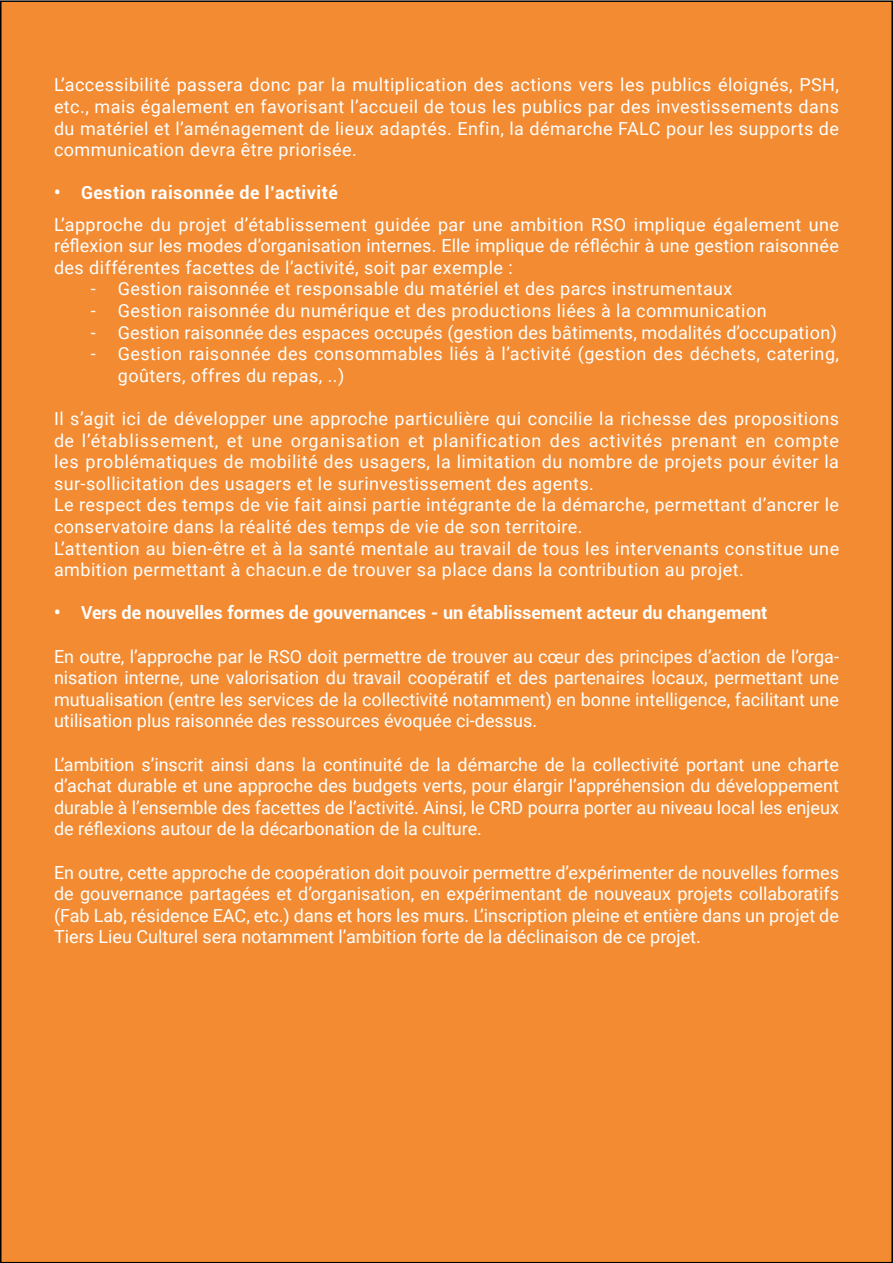
<style>
.page{position:relative;width:893px;height:1263px;background:#fff}
.page>*{position:absolute;margin:0;border:0;box-sizing:border-box;transform-origin:0 0}
.t1{font:18px/21.6px "Roboto";letter-spacing:.025em;color:#fff;text-align:justify}
.t2{font:18px "Roboto";letter-spacing:.005em;color:#fff}
.t3{font:700 18px "Roboto";color:#fff}
.t4{font:700 18px "Roboto";letter-spacing:.025em;color:#fff}
</style>
<div class="page">
<div style="left:1px;top:1px;width:891px;height:1262px;background:#f28b32"></div>
<svg style="left:0;top:0;width:1px;height:1263px"></svg>
<p class="t1" style="left:54px;top:73px;width:787px">L’accessibilité passera donc par la multiplication des actions vers les publics éloignés, PSH, etc., mais également en favorisant l’accueil de tous les publics par des investissements dans du matériel et l’aménagement de lieux adaptés. Enfin, la démarche FALC pour les supports de communication devra être priorisée.</p>
<p class="t4" style="left:54px;top:180px;width:285px">• Gestion raisonnée de l’activité</p>
<p class="t1" style="left:54px;top:213px;width:787px">L’approche du projet d’établissement guidée par une ambition RSO implique également une réflexion sur les modes d’organisation internes. Elle implique de réfléchir à une gestion raisonnée des différentes facettes de l’activité, soit par exemple :</p>
<p class="t1" style="left:91px;top:277px;width:643px">- Gestion raisonnée et responsable du matériel et des parcs instrumentaux</p>
<p class="t1" style="left:91px;top:299px;width:677px">- Gestion raisonnée du numérique et des productions liées à la communication</p>
<p class="t2" style="left:91px;top:320px;width:748px">- Gestion raisonnée des espaces occupés (gestion des bâtiments, modalités d’occupation)</p>
<p class="t1" style="left:118px;top:342px;width:723px;text-indent:-27px">- Gestion raisonnée des consommables liés à l’activité (gestion des déchets, catering, goûters, offres du repas, ..)</p>
<p class="t1" style="left:54px;top:407px;width:787px;text-align:left">Il s’agit ici de développer une approche particulière qui concilie la richesse des propositions de l’établissement, et une organisation et planification des activités prenant en compte les problématiques de mobilité des usagers, la limitation du nombre de projets pour éviter la sur-sollicitation des usagers et le surinvestissement des agents.<br>Le respect des temps de vie fait ainsi partie intégrante de la démarche, permettant d’ancrer le conservatoire dans la réalité des temps de vie de son territoire.<br>L’attention au bien-être et à la santé mentale au travail de tous les intervenants constitue une ambition permettant à chacun.e de trouver sa place dans la contribution au projet.</p>
<p class="t3" style="left:54px;top:600px;width:715px">• Vers de nouvelles formes de gouvernances - un établissement acteur du changement</p>
<p class="t1" style="left:54px;top:645px;width:786px">En outre, l’approche par le RSO doit permettre de trouver au cœur des principes d’action de l’orga&shy;nisation interne, une valorisation du travail coopératif et des partenaires locaux, permettant une mutualisation (entre les services de la collectivité notamment) en bonne intelligence, facilitant une utilisation plus raisonnée des ressources évoquée ci-dessus.</p>
<p class="t1" style="left:54px;top:753px;width:786px">L’ambition s’inscrit ainsi dans la continuité de la démarche de la collectivité portant une charte d’achat durable et une approche des budgets verts, pour élargir l’appréhension du développement durable à l’ensemble des facettes de l’activité. Ainsi, le CRD pourra porter au niveau local les enjeux de réflexions autour de la décarbonation de la culture.</p>
<p class="t1" style="left:54px;top:861px;width:786px">En outre, cette approche de coopération doit pouvoir permettre d’expérimenter de nouvelles formes de gouvernance partagées et d’organisation, en expérimentant de nouveaux projets collaboratifs (Fab Lab, résidence EAC, etc.) dans et hors les murs. L’inscription pleine et entière dans un projet de Tiers Lieu Culturel sera notamment l’ambition forte de la déclinaison de ce projet.</p>
</div>
